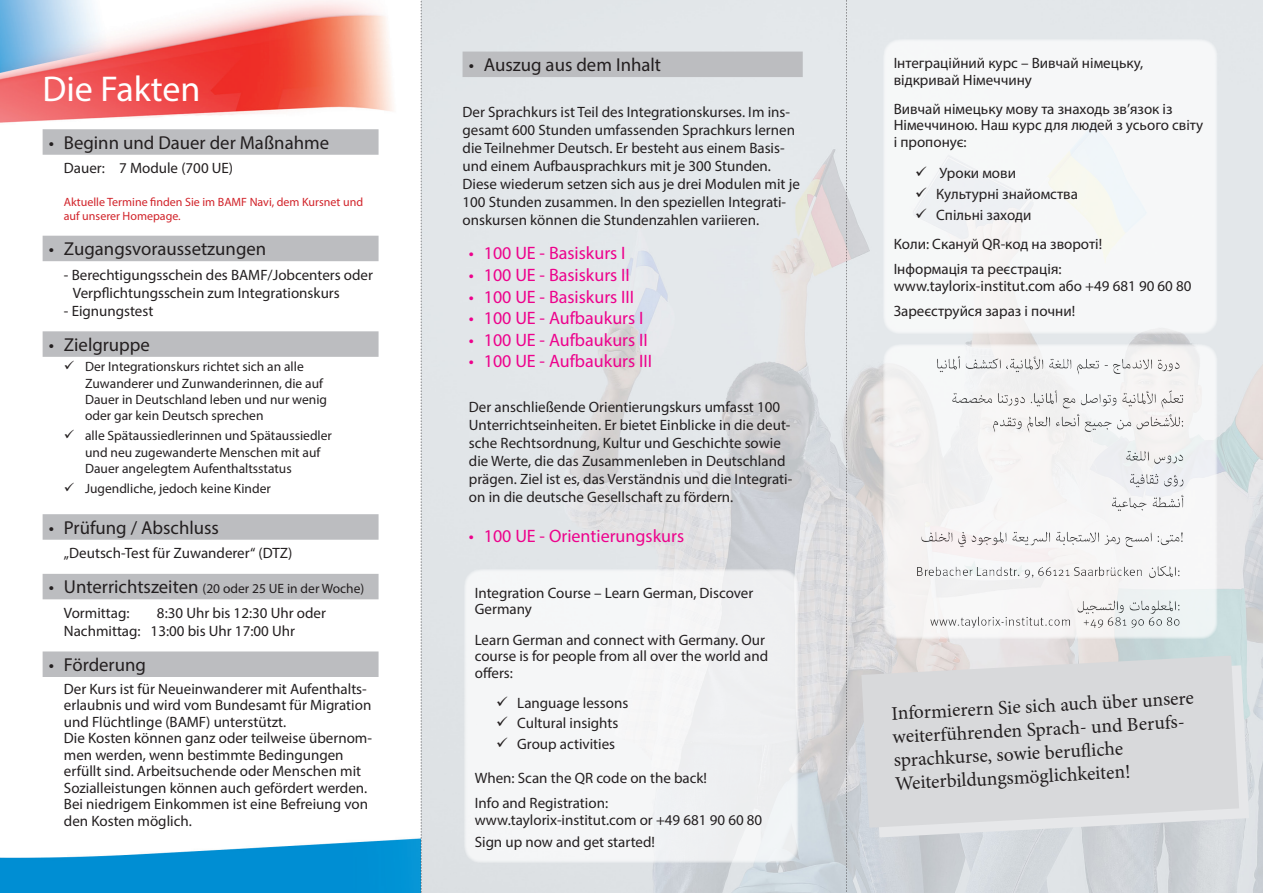
<style>
.page{position:relative;width:1263px;height:893px;background:#fff}
.page>*{position:absolute;margin:0;border:0;box-sizing:border-box;transform-origin:0 0}
.t1{font:36px "Myriad Pro";color:#fff}
.t2{font:19.5px/23.4px "Minion Pro";color:#231f20}
.t3{font:18.75px "Myriad Pro";color:#231f20}
.t4{font:18px "Myriad Pro";color:#ed028c}
.Text___Normal{font:15px/16.5px "Myriad Pro";color:#231f20}
.Text___Normal_ohne_Einzug{font:15px/18px "Myriad Pro";color:#231f20}
.t5{font:13.5px/16.2px "Myriad Pro";color:#231f20}
.Text___Normal-2{font:12px/14.4px "Myriad Pro";color:#d1232a}
.s1{font-size:18.75px}
</style>
<div class="page">
<img style="left:0;top:0;width:421px;height:893px">
<img style="left:422px;top:0;width:841px;height:893px">
<div style="left:881px;top:37px;width:339px;height:299px;background:#f6f7f8;border-radius:18px"></div>
<div style="left:880px;top:36px;width:340px;height:301px;border:2px solid #231f20;border-radius:18px"></div>
<div style="left:881px;top:342px;width:339px;height:299px;background:#f5f4f4;border-radius:18px"></div>
<img style="left:917px;top:356px;width:267px;height:271px">
<div style="left:880px;top:341px;width:340px;height:301px;border:2px solid #231f20;border-radius:18px"></div>
<div style="left:462px;top:566px;width:339px;height:300px;background:#f5f6f7;border-radius:18px"></div>
<div style="left:461px;top:566px;width:340px;height:300px;border:2px solid #231f20;border-radius:18px"></div>
<svg style="left:871px;top:665px;width:378px;height:172px;background:#d8dce0"></svg>
<svg style="left:861px;top:656px;width:378px;height:172px;background:#dadadc"></svg>
<div style="left:43px;top:129px;width:336px;height:26px;background:#bcbdc0"></div>
<div style="left:43px;top:236px;width:336px;height:25px;background:#bcbdc0"></div>
<div style="left:43px;top:331px;width:336px;height:26px;background:#bcbdc0"></div>
<div style="left:43px;top:514px;width:336px;height:26px;background:#bcbdc0"></div>
<div style="left:43px;top:574px;width:336px;height:25px;background:#bcbdc0"></div>
<div style="left:43px;top:651px;width:336px;height:26px;background:#bcbdc0"></div>
<div style="left:462px;top:52px;width:341px;height:25px;background:#bcbdc0"></div>
<div style="left:891px;top:688px;width:329px;height:122px;background:#d8d9db"></div>
<svg style="left:846px;top:0;width:1px;height:893px"></svg>
<svg style="left:421px;top:0;width:1px;height:893px"></svg>
<svg style="left:65px;top:361px;width:9px;height:9px"></svg>
<svg style="left:65px;top:430px;width:9px;height:9px"></svg>
<svg style="left:65px;top:483px;width:9px;height:9px"></svg>
<p class="t1" style="left:43px;top:67px;width:159px">Die Fakten</p>
<p class="t3" style="left:49px;top:131px;width:282px">• Beginn und Dauer der Maßnahme</p>
<p class="Text___Normal" style="left:64px;top:160px;width:171px">Dauer: 7 Module (700 UE)</p>
<p class="Text___Normal-2" style="left:64px;top:194px;width:301px">Aktuelle Termine finden Sie im BAMF Navi, dem Kursnet und auf unserer Homepage.</p>
<p class="t3" style="left:49px;top:237px;width:219px">• Zugangsvoraussetzungen</p>
<p class="Text___Normal" style="left:73px;top:265px;width:302px;line-height:18px;text-indent:-9px">- Berechtigungsschein des BAMF/Jobcenters oder<br>Verpflichtungsschein zum Integrationskurs</p>
<p class="Text___Normal" style="left:64px;top:302px;width:91px">- Eignungstest</p>
<p class="t3" style="left:49px;top:333px;width:103px">• Zielgruppe</p>
<p class="t5" style="left:85px;top:358px;width:243px">Der Integrationskurs richtet sich an alle Zuwanderer und Zunwanderinnen, die auf Dauer in Deutschland leben und nur wenig oder gar kein Deutsch sprechen</p>
<p class="t5" style="left:85px;top:428px;width:248px">alle Spätaussiedlerinnen und Spätaussiedler und neu zugewanderte Menschen mit auf<br>Dauer angelegtem Aufenthaltsstatus</p>
<p class="t5" style="left:85px;top:480px;width:187px">Jugendliche, jedoch keine Kinder</p>
<p class="t3" style="left:49px;top:516px;width:172px">• Prüfung / Abschluss</p>
<p class="Text___Normal" style="left:64px;top:545px;width:230px">„Deutsch-Test für Zuwanderer“ (DTZ)</p>
<p class="t5" style="left:49px;top:581px;width:317px"><span class="s1">• Unterrichtszeiten</span> (20 oder 25 UE in der Woche)</p>
<p class="Text___Normal" style="left:64px;top:604px;width:67px">Vormittag:</p>
<p class="Text___Normal" style="left:64px;top:603px;width:264px;line-height:18px;text-indent:93px">8:30 Uhr bis 12:30 Uhr oder<br>Nachmittag: 13:00 bis Uhr 17:00 Uhr</p>
<p class="t3" style="left:49px;top:653px;width:98px">• Förderung</p>
<p class="Text___Normal" style="left:64px;top:680px;width:310px">Der Kurs ist für Neueinwanderer mit Aufenthalts&shy;erlaubnis und wird vom Bundesamt für Migration und Flüchtlinge (BAMF) unterstützt.<br>Die Kosten können ganz oder teilweise übernom&shy;men werden, wenn bestimmte Bedingungen erfüllt sind. Arbeitsuchende oder Menschen mit Sozialleistungen können auch gefördert werden.<br>Bei niedrigem Einkommen ist eine Befreiung von den Kosten möglich.</p>
<p class="t3" style="left:469px;top:53px;width:194px">• Auszug aus dem Inhalt</p>
<p class="Text___Normal_ohne_Einzug" style="left:462px;top:103px;width:339px">Der Sprachkurs ist Teil des Integrationskurses. Im ins&shy;gesamt 600 Stunden umfassenden Sprachkurs lernen die Teilnehmer Deutsch. Er besteht aus einem Basis&shy;und einem Aufbausprachkurs mit je 300 Stunden.<br>Diese wiederum setzen sich aus je drei Modulen mit je 100 Stunden zusammen. In den speziellen Integrati&shy;onskursen können die Stundenzahlen variieren.</p>
<p class="t4" style="left:469px;top:242px;width:158px">• 100 UE - Basiskurs I</p>
<p class="t4" style="left:469px;top:264px;width:162px">• 100 UE - Basiskurs II</p>
<p class="t4" style="left:469px;top:286px;width:167px">• 100 UE - Basiskurs III</p>
<p class="t4" style="left:469px;top:307px;width:176px">• 100 UE - Aufbaukurs I</p>
<p class="t4" style="left:469px;top:329px;width:180px">• 100 UE - Aufbaukurs II</p>
<p class="t4" style="left:469px;top:350px;width:185px">• 100 UE - Aufbaukurs III</p>
<p class="Text___Normal" style="left:469px;top:398px;width:325px;line-height:18px">Der anschließende Orientierungskurs umfasst 100<br>Unterrichtseinheiten. Er bietet Einblicke in die deut&shy;sche Rechtsordnung, Kultur und Geschichte sowie die Werte, die das Zusammenleben in Deutschland prägen. Ziel ist es, das Verständnis und die Integrati&shy;on in die deutsche Gesellschaft zu fördern.</p>
<p class="t4" style="left:469px;top:525px;width:217px">• 100 UE - Orientierungskurs</p>
<p class="Text___Normal_ohne_Einzug" style="left:475px;top:584px;width:280px;line-height:16.5px">Integration Course – Learn German, Discover<br>Germany</p>
<p class="Text___Normal_ohne_Einzug" style="left:475px;top:631px;width:295px;line-height:16.5px">Learn German and connect with Germany. Our course is for people from all over the world and offers:</p>
<p class="Text___Normal" style="left:517px;top:694px;width:113px">Language lessons</p>
<p class="Text___Normal" style="left:517px;top:715px;width:103px">Cultural insights</p>
<p class="Text___Normal" style="left:517px;top:736px;width:99px">Group activities</p>
<p class="Text___Normal_ohne_Einzug" style="left:475px;top:765px;width:234px;line-height:25.5px">When: Scan the QR code on the back!<br>Info and Registration:</p>
<p class="Text___Normal_ohne_Einzug" style="left:475px;top:808px;width:289px;line-height:22.5px">www.taylorix-institut.com or +49 681 90 60 80<br>Sign up now and get started!</p>
<p class="Text___Normal_ohne_Einzug" style="left:894px;top:55px;width:251px;line-height:16.5px">Інтеграційний курс – Вивчай німецьку, відкривай Німеччину</p>
<p class="Text___Normal_ohne_Einzug" style="left:894px;top:100px;width:311px;line-height:16.5px">Вивчай німецьку мову та знаходь зв’язок із<br>Німеччиною. Наш курс для людей з усього світу і пропонує:</p>
<p class="Text___Normal" style="left:939px;top:165px;width:78px">Уроки мови</p>
<p class="Text___Normal" style="left:936px;top:186px;width:143px">Культурні знайомства</p>
<p class="Text___Normal" style="left:936px;top:206px;width:97px">Спільні заходи</p>
<p class="Text___Normal_ohne_Einzug" style="left:894px;top:231px;width:210px;line-height:25.5px">Коли: Скануй QR-код на звороті!<br>Інформація та реєстрація:</p>
<p class="Text___Normal_ohne_Einzug" style="left:894px;top:273px;width:299px;line-height:25.5px">www.taylorix-institut.com або +49 681 90 60 80<br>Зареєструйся зараз і почни!</p>
<p class="t2" style="left:891px;top:702px;width:304px;rotate:-3deg">Informierern Sie sich auch über unsere weiterführenden Sprach- und Berufs&shy;sprachkurse, sowie berufl iche Weiterbildungsmöglichkeiten!</p>
</div>
